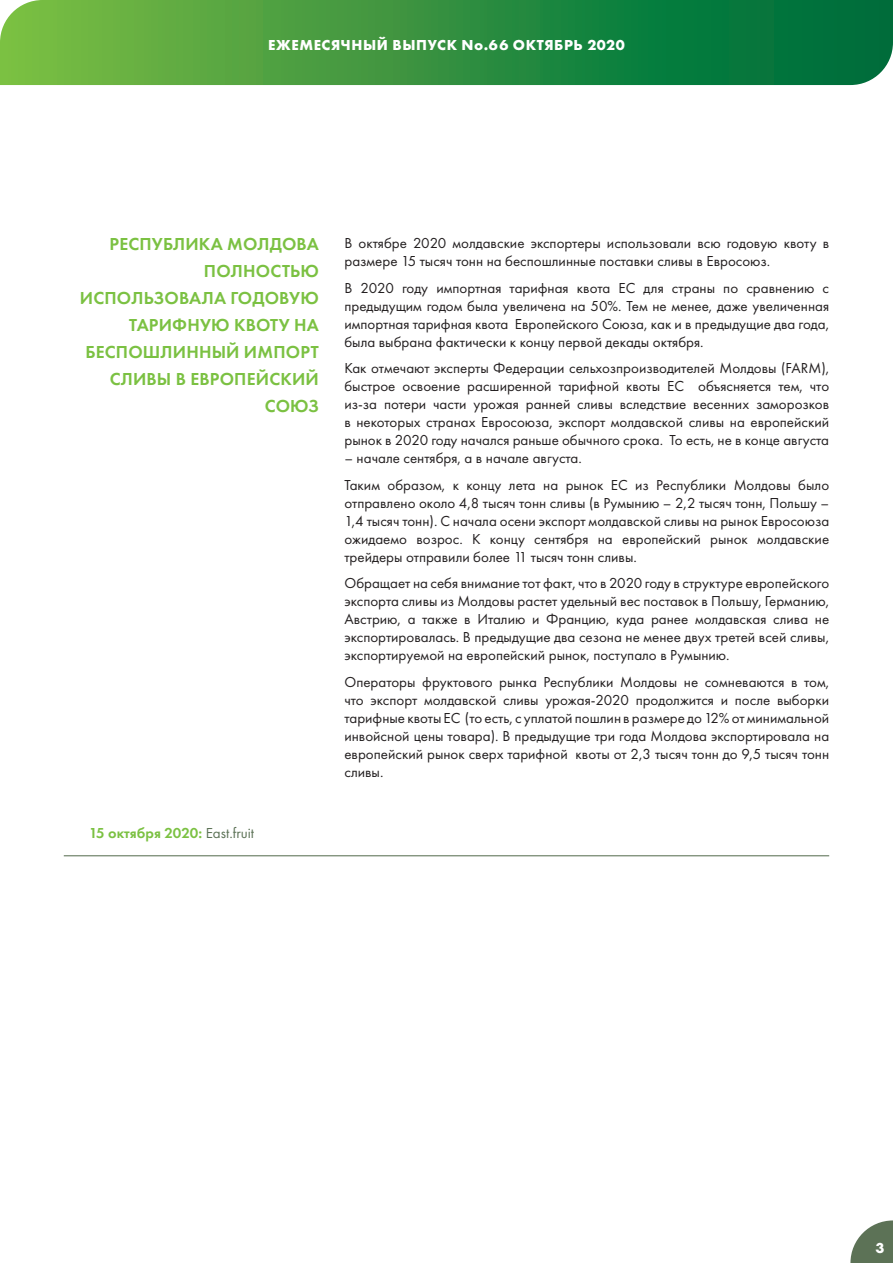
<style>
.page{position:relative;width:893px;height:1263px;background:#fff}
.page>*{position:absolute;margin:0;border:0;box-sizing:border-box;transform-origin:0 0}
.t1{font:600 18px/27px "Futura PT";letter-spacing:.01em;color:#7bc142;text-align:right}
.t2{font:15px/18px "Futura PT";color:#231f20;text-align:justify}
.t3{font:700 15px "Futura PT";letter-spacing:.04em;color:#fff}
.t4{font:600 15px "Futura PT";color:#7bc142}
.s1{font-weight:400;color:#5c7256}
</style>
<div class="page">
<svg style="left:0;top:0;width:893px;height:85px;background:#359341"></svg>
<svg style="left:850px;top:1220px;width:43px;height:43px"></svg>
<hr style="left:64px;top:855px;width:765px;height:1px;background:#5c7256">
<p class="t3" style="left:268px;top:35px;width:358px">ЕЖЕМЕСЯЧНЫЙ ВЫПУСК No.66 ОКТЯБРЬ 2020</p>
<p class="t1" style="left:80px;top:231px;width:240px">РЕСПУБЛИКА МОЛДОВА<br>ПОЛНОСТЬЮ<br>ИСПОЛЬЗОВАЛА ГОДОВУЮ<br>ТАРИФНУЮ КВОТУ НА<br>БЕСПОШЛИННЫЙ ИМПОРТ<br>СЛИВЫ В ЕВРОПЕЙСКИЙ<br>СОЮЗ</p>
<p class="t2" style="left:344px;top:234px;width:486px">В октябре 2020 молдавские экспортеры использовали всю годовую квоту в размере 15 тысяч тонн на беспошлинные поставки сливы в Евросоюз.</p>
<p class="t2" style="left:344px;top:279px;width:486px">В 2020 году импортная тарифная квота ЕС для страны по сравнению с предыдущим годом была увеличена на 50%. Тем не менее, даже увеличенная импортная тарифная квота Европейского Союза, как и в предыдущие два года, была выбрана фактически к концу первой декады октября.</p>
<p class="t2" style="left:344px;top:359px;width:486px">Как отмечают эксперты Федерации сельхозпроизводителей Молдовы (FARM), быстрое освоение расширенной тарифной квоты ЕС объясняется тем, что из-за потери части урожая ранней сливы вследствие весенних заморозков в некоторых странах Евросоюза, экспорт молдавской сливы на европейский рынок в 2020 году начался раньше обычного срока. То есть, не в конце августа</p>
<p class="t2" style="left:344px;top:445px;width:486px;line-height:26.5px">– начале сентября, а в начале августа.<br>Таким образом, к концу лета на рынок ЕС из Республики Молдовы было</p>
<p class="t2" style="left:344px;top:494px;width:486px">отправлено около 4,8 тысяч тонн сливы (в Румынию – 2,2 тысяч тонн, Польшу – 1,4 тысяч тонн). С начала осени экспорт молдавской сливы на рынок Евросоюза ожидаемо возрос. К концу сентября на европейский рынок молдавские трейдеры отправили более 11 тысяч тонн сливы.</p>
<p class="t2" style="left:344px;top:574px;width:486px">Обращает на себя внимание тот факт, что в 2020 году в структуре европейского экспорта сливы из Молдовы растет удельный вес поставок в Польшу, Германию, Австрию, а также в Италию и Францию, куда ранее молдавская слива не экспортировалась. В предыдущие два сезона не менее двух третей всей сливы, экспортируемой на европейский рынок, поступало в Румынию.</p>
<p class="t2" style="left:344px;top:673px;width:486px">Операторы фруктового рынка Республики Молдовы не сомневаются в том, что экспорт молдавской сливы урожая-2020 продолжится и после выборки тарифные квоты ЕС (то есть, с уплатой пошлин в размере до 12% от минимальной инвойсной цены товара). В предыдущие три года Молдова экспортировала на европейский рынок сверх тарифной квоты от 2,3 тысяч тонн до 9,5 тысяч тонн сливы.</p>
<p class="t4" style="left:89px;top:824px;width:166px">15 октября 2020: <span class="s1">East.fruit</span></p>
<p class="t3" style="left:875px;top:1238px;width:10px">3</p>
</div>
